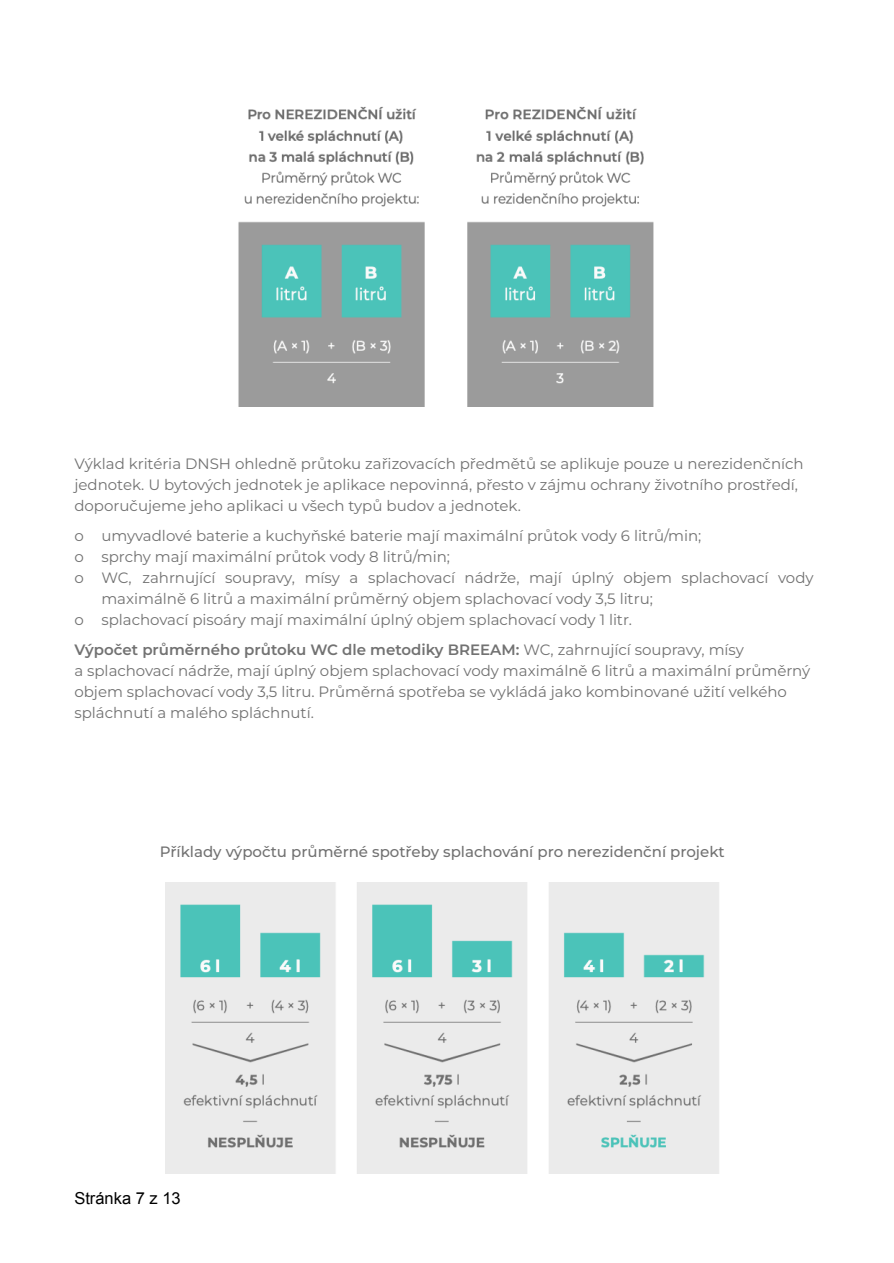
<style>
.page{position:relative;width:894px;height:1263px;background:#fff}
.page>*{position:absolute;margin:0;border:0;box-sizing:border-box;transform-origin:0 0}
.t1{font:16.5px "Arial";color:#000}
.t2{font:15px/21px "Montserrat";color:#727272}
.t3{font:500 15px "Montserrat";color:#727272}
.s1{font-weight:600}
</style>
<div class="page">
<img style="left:166px;top:882px;width:553px;height:292px">
<img style="left:238px;top:106px;width:416px;height:300px">
<p class="t2" style="left:74px;top:453px;width:731px">Výklad kritéria DNSH ohledně průtoku zařizovacích předmětů se aplikuje pouze u nerezidenčních jednotek. U bytových jednotek je aplikace nepovinná, přesto v zájmu ochrany životního prostředí, doporučujeme jeho aplikaci u všech typů budov a jednotek.</p>
<p class="t2" style="left:74px;top:525px;width:628px">o umyvadlové baterie a kuchyňské baterie mají maximální průtok vody 6 litrů/min;</p>
<p class="t2" style="left:74px;top:546px;width:377px">o sprchy mají maximální průtok vody 8 litrů/min;</p>
<p class="t2" style="left:74px;top:567px;width:741px">o WC, zahrnující soupravy, mísy a splachovací nádrže, mají úplný objem splachovací vody</p>
<p class="t2" style="left:101px;top:588px;width:553px">maximálně 6 litrů a maximální průměrný objem splachovací vody 3,5 litru;</p>
<p class="t2" style="left:74px;top:610px;width:559px">o splachovací pisoáry mají maximální úplný objem splachovací vody 1 litr.</p>
<p class="t2" style="left:74px;top:640px;width:737px"><span class="s1">Výpočet průměrného průtoku WC dle metodiky BREEAM:</span> WC, zahrnující soupravy, mísy<br>a splachovací nádrže, mají úplný objem splachovací vody maximálně 6 litrů a maximální průměrný objem splachovací vody 3,5 litru. Průměrná spotřeba se vykládá jako kombinované užití velkého spláchnutí a malého spláchnutí.</p>
<p class="t3" style="left:160px;top:842px;width:566px">Příklady výpočtu průměrné spotřeby splachování pro nerezidenční projekt</p>
<p class="t1" style="left:74px;top:1189px;width:108px">Stránka 7 z 13</p>
</div>
